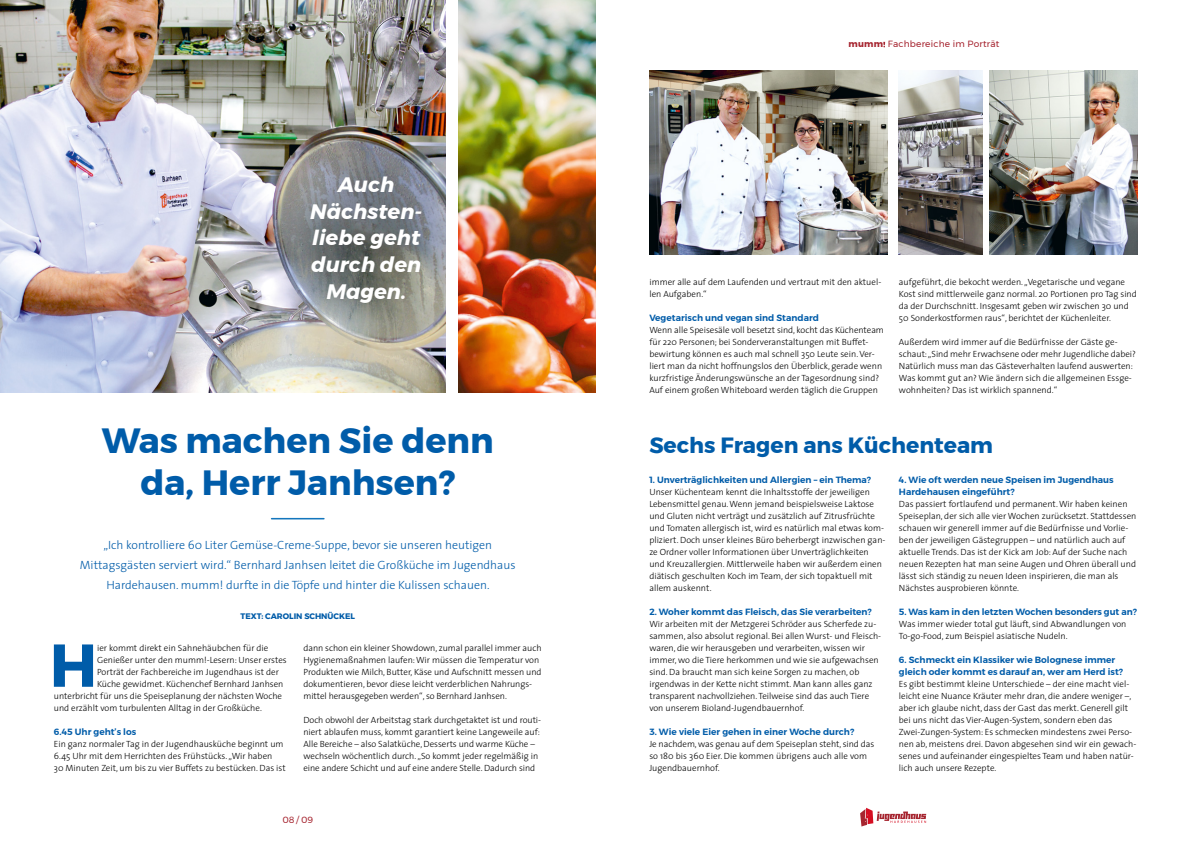
<style>
.page{position:relative;width:1191px;height:842px;background:#fff}
.page>*{position:absolute;margin:0;border:0;box-sizing:border-box;transform-origin:0 0}
.t1{font:700 60.4px "Montserrat";color:#005ca9}
.t2{font:700 35px/42px "Montserrat";color:#005ca9;text-align:center}
.t3{font:700 22px "Montserrat";color:#005ca9}
.t4{font:italic 700 20.9px/26.9px "Montserrat";color:#fff;text-align:center}
.t5{font:300 12px/20px "The Sans";color:#005ca9;text-align:center}
.t6{font:300 9px/12px "The Sans";color:#000}
.t7{font:600 9px/12px "Montserrat";color:#005ca9}
.t8{font:9px "Montserrat";letter-spacing:.02em;color:#a62530}
.t9{font:700 8px "Montserrat";color:#005ca9}
.s1{font-weight:700}
</style>
<div class="page">
<svg style="left:860px;top:808px;width:66px;height:18px"></svg>
<img style="left:0;top:0;width:445px;height:393px">
<img style="left:458px;top:0;width:137px;height:393px">
<div style="left:283px;top:150px;width:165px;height:180px;background:#000;opacity:.75"></div>
<img style="left:649px;top:71px;width:238px;height:184px">
<img style="left:989px;top:71px;width:148px;height:184px">
<img style="left:899px;top:71px;width:83px;height:184px">
<hr style="left:271px;top:518px;width:53px;height:1px;background:#1476bd">
<h3 class="t4" style="left:310px;top:171px;width:114px">Auch<br>Nächsten&shy;liebe geht durch den<br>Magen.</h3>
<h2 class="t2" style="left:102px;top:419px;width:393px">Was machen Sie denn da, Herr Janhsen?</h2>
<h3 class="t5" style="left:80px;top:534px;width:437px">„Ich kontrolliere 60 Liter Gemüse-Creme-Suppe, bevor sie unseren heutigen<br>Mittagsgästen serviert wird.“ Bernhard Janhsen leitet die Großküche im Jugendhaus<br>Hardehausen. mumm! durfte in die Töpfe und hinter die Kulissen schauen.</h3>
<p class="t9" style="left:240px;top:610px;width:116px">TEXT: CAROLIN SCHNÜCKEL</p>
<h1 class="t1" style="left:50px;top:617px;width:49px">H</h1>
<p class="t6" style="left:97px;top:641px;width:173px">ier kommt direkt ein Sahnehäubchen für die</p>
<p class="t6" style="left:97px;top:653px;width:191px">Genießer unter den mumm!-Lesern: Unser erstes</p>
<p class="t6" style="left:97px;top:665px;width:183px">Porträt der Fachbereiche im Jugendhaus ist der</p>
<p class="t6" style="left:97px;top:677px;width:188px">Küche gewidmet. Küchenchef Bernhard Janhsen</p>
<p class="t6" style="left:54px;top:689px;width:230px">unterbricht für uns die Speiseplanung der nächsten Woche</p>
<p class="t6" style="left:54px;top:701px;width:209px">und erzählt vom turbulenten Alltag in der Großküche.</p>
<p class="t7" style="left:54px;top:725px;width:84px">6.45 Uhr geht’s los</p>
<p class="t6" style="left:54px;top:737px;width:233px">Ein ganz normaler Tag in der Jugendhausküche beginnt um<br>6.45 Uhr mit dem Herrichten des Frühstücks. „Wir haben<br>30 Minuten Zeit, um bis zu vier Buffets zu bestücken. Das ist</p>
<p class="t6" style="left:303px;top:641px;width:240px">dann schon ein kleiner Showdown, zumal parallel immer auch Hygienemaßnahmen laufen: Wir müssen die Temperatur von Produkten wie Milch, Butter, Käse und Aufschnitt messen und dokumentieren, bevor diese leicht verderblichen Nahrungs&shy;mittel herausgegeben werden“, so Bernhard Janhsen.</p>
<p class="t6" style="left:303px;top:713px;width:239px">Doch obwohl der Arbeitstag stark durchgetaktet ist und routi&shy;niert ablaufen muss, kommt garantiert keine Langeweile auf:<br>Alle Bereiche – also Salatküche, Desserts und warme Küche – wechseln wöchentlich durch. „So kommt jeder regelmäßig in eine andere Schicht und auf eine andere Stelle. Dadurch sind</p>
<p class="t8" style="left:282px;top:813px;width:32px">08 / 09</p>
<p class="t8" style="left:848px;top:37px;width:152px"><span class="s1">mumm</span> Fachbereiche im Porträt</p>
<p class="t6" style="left:649px;top:275px;width:233px">immer alle auf dem Laufenden und vertraut mit den aktuel&shy;len Aufgaben.“</p>
<p class="t7" style="left:649px;top:311px;width:171px">Vegetarisch und vegan sind Standard</p>
<p class="t6" style="left:649px;top:323px;width:236px">Wenn alle Speisesäle voll besetzt sind, kocht das Küchenteam für 220 Personen; bei Sonderveranstaltungen mit Buffet&shy;bewirtung können es auch mal schnell 350 Leute sein. Ver&shy;liert man da nicht hoffnungslos den Überblick, gerade wenn kurzfristige Änderungswünsche an der Tagesordnung sind?<br>Auf einem großen Whiteboard werden täglich die Gruppen</p>
<p class="t6" style="left:899px;top:275px;width:239px">aufgeführt, die bekocht werden. „Vegetarische und vegane Kost sind mittlerweile ganz normal. 20 Portionen pro Tag sind da der Durchschnitt. Insgesamt geben wir zwischen 30 und 50 Sonderkostformen raus“, berichtet der Küchenleiter.</p>
<p class="t6" style="left:899px;top:335px;width:238px">Außerdem wird immer auf die Bedürfnisse der Gäste ge&shy;schaut: „Sind mehr Erwachsene oder mehr Jugendliche dabei?<br>Natürlich muss man das Gästeverhalten laufend auswerten:<br>Was kommt gut an? Wie ändern sich die allgemeinen Essge&shy;wohnheiten? Das ist wirklich spannend.“</p>
<h3 class="t3" style="left:649px;top:428px;width:345px">Sechs Fragen ans Küchenteam</h3>
<p class="t7" style="left:649px;top:473px;width:223px">1. Unverträglichkeiten und Allergien – ein Thema?</p>
<p class="t6" style="left:649px;top:485px;width:238px">Unser Küchenteam kennt die Inhaltsstoffe der jeweiligen Lebensmittel genau. Wenn jemand beispielsweise Laktose und Gluten nicht verträgt und zusätzlich auf Zitrusfrüchte und Tomaten allergisch ist, wird es natürlich mal etwas kom&shy;pliziert. Doch unser kleines Büro beherbergt inzwischen gan&shy;ze Ordner voller Informationen über Unverträglichkeiten und Kreuzallergien. Mittlerweile haben wir außerdem einen diätisch geschulten Koch im Team, der sich topaktuell mit allem auskennt.</p>
<p class="t7" style="left:649px;top:605px;width:224px">2. Woher kommt das Fleisch, das Sie verarbeiten?</p>
<p class="t6" style="left:649px;top:617px;width:233px">Wir arbeiten mit der Metzgerei Schröder aus Scherfede zu&shy;sammen, also absolut regional. Bei allen Wurst- und Fleisch&shy;waren, die wir herausgeben und verarbeiten, wissen wir immer, wo die Tiere herkommen und wie sie aufgewachsen sind. Da braucht man sich keine Sorgen zu machen, ob irgendwas in der Kette nicht stimmt. Man kann alles ganz transparent nachvollziehen. Teilweise sind das auch Tiere von unserem Bioland-Jugendbauernhof.</p>
<p class="t7" style="left:649px;top:725px;width:206px">3. Wie viele Eier gehen in einer Woche durch?</p>
<p class="t6" style="left:649px;top:737px;width:226px">Je nachdem, was genau auf dem Speiseplan steht, sind das so 180 bis 360 Eier. Die kommen übrigens auch alle vom<br>Jugendbauernhof.</p>
<p class="t7" style="left:899px;top:473px;width:216px">4. Wie oft werden neue Speisen im Jugendhaus<br>Hardehausen eingeführt?</p>
<p class="t6" style="left:899px;top:497px;width:239px">Das passiert fortlaufend und permanent. Wir haben keinen Speiseplan, der sich alle vier Wochen zurücksetzt. Stattdessen schauen wir generell immer auf die Bedürfnisse und Vorlie&shy;ben der jeweiligen Gästegruppen – und natürlich auch auf aktuelle Trends. Das ist der Kick am Job: Auf der Suche nach neuen Rezepten hat man seine Augen und Ohren überall und lässt sich ständig zu neuen Ideen inspirieren, die man als Nächstes ausprobieren könnte.</p>
<p class="t7" style="left:899px;top:605px;width:239px">5. Was kam in den letzten Wochen besonders gut an?</p>
<p class="t6" style="left:899px;top:617px;width:229px">Was immer wieder total gut läuft, sind Abwandlungen von<br>To-go-Food, zum Beispiel asiatische Nudeln.</p>
<p class="t7" style="left:899px;top:653px;width:226px">6. Schmeckt ein Klassiker wie Bolognese immer gleich oder kommt es darauf an, wer am Herd ist?</p>
<p class="t6" style="left:899px;top:677px;width:239px">Es gibt bestimmt kleine Unterschiede – der eine macht viel&shy;leicht eine Nuance Kräuter mehr dran, die andere weniger –, aber ich glaube nicht, dass der Gast das merkt. Generell gilt bei uns nicht das Vier-Augen-System, sondern eben das Zwei-Zungen-System: Es schmecken mindestens zwei Perso&shy;nen ab, meistens drei. Davon abgesehen sind wir ein gewach&shy;senes und aufeinander eingespieltes Team und haben natür&shy;lich auch unsere Rezepte.</p>
</div>
